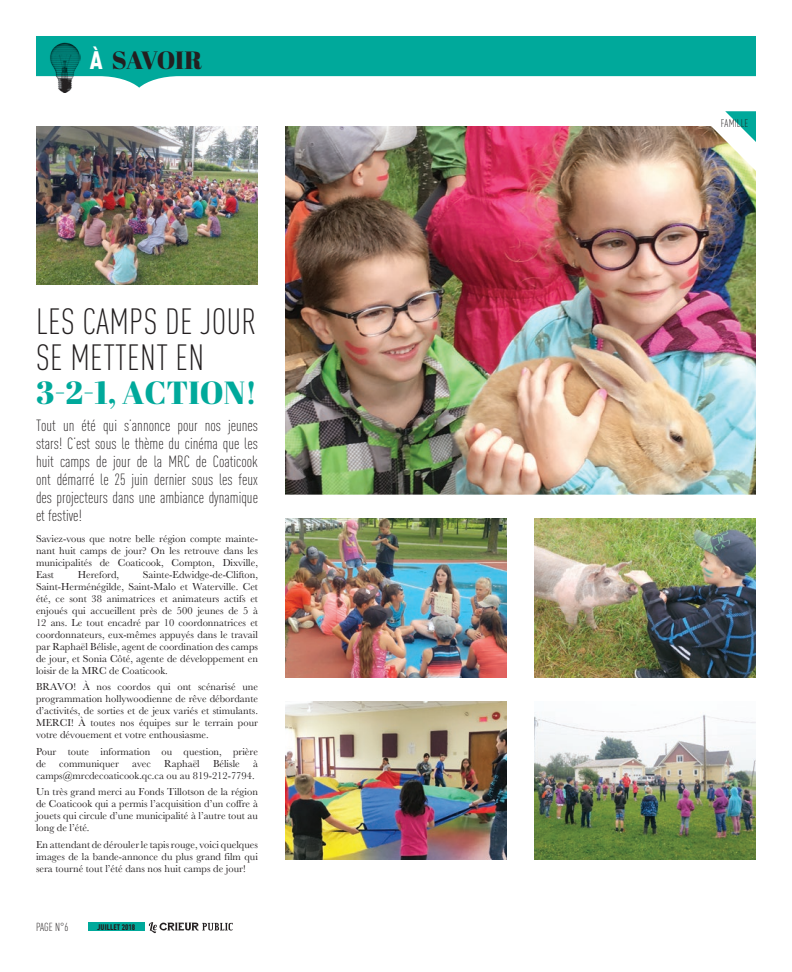
<style>
.page{position:relative;width:792px;height:972px;background:#fff}
.page>*{position:absolute;margin:0;border:0;box-sizing:border-box;transform-origin:0 0}
.t1{font:300 condensed 36px/36px "DINOT";letter-spacing:.01em;color:#231f20}
.t2{font:32px "Abril Fatface";color:#00a99b}
.t3{font:25px "Abril Fatface";letter-spacing:-.035em;color:#231f20}
.t4{font:300 condensed 16px/18px "DINOT";color:#231f20;text-align:justify}
.t5{font:300 condensed 11.5px "DINOT";color:#231f20}
.t6{font:300 condensed 11px "DINOT";letter-spacing:.015em;color:#231f20}
.t7{font:10.5px/12px "Baskerville";color:#231f20;text-align:justify}
.t8{font:900 condensed 8px "DINOT";letter-spacing:.01em;color:#231f20}
.s1{font-family:"DINOT";font-weight:900;font-stretch:condensed;color:#fff}
</style>
<div class="page">
<svg style="left:36px;top:36px;width:720px;height:52px;fill:#00a99b"></svg>
<img style="left:50px;top:42px;width:31px;height:50px">
<svg style="left:149px;top:922px;width:84px;height:11px"></svg>
<div style="left:88px;top:922px;width:56px;height:9px;background:#00a99b"></div>
<img style="left:285px;top:126px;width:471px;height:369px">
<svg style="left:725px;top:111px;width:31px;height:31px"></svg>
<img style="left:36px;top:126px;width:222px;height:159px">
<img style="left:285px;top:519px;width:222px;height:158px">
<img style="left:285px;top:702px;width:222px;height:158px">
<img style="left:534px;top:519px;width:222px;height:158px">
<img style="left:534px;top:712px;width:222px;height:148px">
<h3 class="t3" style="left:90px;top:43px;width:108px"><span class="s1">À</span> SAVOIR</h3>
<h1 class="t1" style="left:36px;top:303px;width:222px">Les camps de jour se mettent en</h1>
<h2 class="t2" style="left:36px;top:370px;width:151px">3-2-1, ACTION</h2>
<h2 class="t2" style="left:245px;top:370px;width:14px">!</h2>
<h3 class="t4" style="left:36px;top:416px;width:224px">Tout un été qui s’annonce pour nos jeunes stars! C’est sous le thème du cinéma que les huit camps de jour de la MRC</h3>
<h3 class="t4" style="left:36px;top:452px;width:224px;text-indent:160px">de Coaticook ont démarré le 25 juin dernier sous les feux des projecteurs dans une ambiance dynamique et festive!</h3>
<p class="t7" style="left:36px;top:532px;width:224px">Saviez-vous que notre belle région compte mainte&shy;nant huit camps de jour? On les retrouve dans les municipalités de Coaticook, Compton, Dixville, East</p>
<p class="t7" style="left:36px;top:568px;width:224px;text-indent:107px">Sainte-Edwidge-de-Clifton, Saint-Herménégilde, Saint-Malo et Waterville. Cet été, ce sont 38 animatrices et animateurs actifs et enjoués qui accueillent près de 500 jeunes de 5 à 12 ans. Le tout encadré par 10 coordonnatrices et coordonnateurs, eux-mêmes appuyés dans le travail par Raphaël Bélisle, agent de coordination des camps de jour, et Sonia Côté, agente de développement en loisir de la MRC de Coaticook.</p>
<p class="t7" style="left:36px;top:681px;width:224px">BRAVO! À nos coordos qui ont scénarisé une programmation hollywoodienne de rêve débordante d’activités, de sorties et de jeux variés et stimulants.<br>MERCI! À toutes nos équipes sur le terrain pour votre dévouement et votre enthousiasme.</p>
<p class="t7" style="left:36px;top:745px;width:224px">Pour toute information ou question, prière de</p>
<p class="t7" style="left:78px;top:568px;width:43px">Hereford,</p>
<p class="t7" style="left:59px;top:757px;width:61px">communiquer</p>
<p class="t7" style="left:132px;top:757px;width:20px">avec</p>
<p class="t7" style="left:164px;top:757px;width:37px">Raphaël</p>
<p class="t7" style="left:213px;top:757px;width:28px">Bélisle</p>
<p class="t7" style="left:36px;top:757px;width:223px;text-indent:217px">à camps@mrcdecoaticook.qc.ca ou au 819-212-7794.</p>
<p class="t7" style="left:36px;top:786px;width:224px">Un très grand merci au Fonds Tillotson de la région de Coaticook qui a permis l’acquisition d’un coffre à jouets qui circule d’une municipalité à l’autre tout au long de l’été.</p>
<p class="t7" style="left:36px;top:838px;width:224px">En attendant de dérouler le tapis rouge, voici quelques images de la bande-annonce du plus grand film qui sera tourné tout l’été dans nos huit camps de jour!</p>
<p class="t5" style="left:36px;top:921px;width:5px">PAGE</p>
<p class="t5" style="left:55px;top:921px;width:15px">N°6</p>
<p class="t8" style="left:97px;top:922px;width:40px">Juillet 2018</p>
<p class="t6" style="left:721px;top:117px;width:29px">famille</p>
</div>
